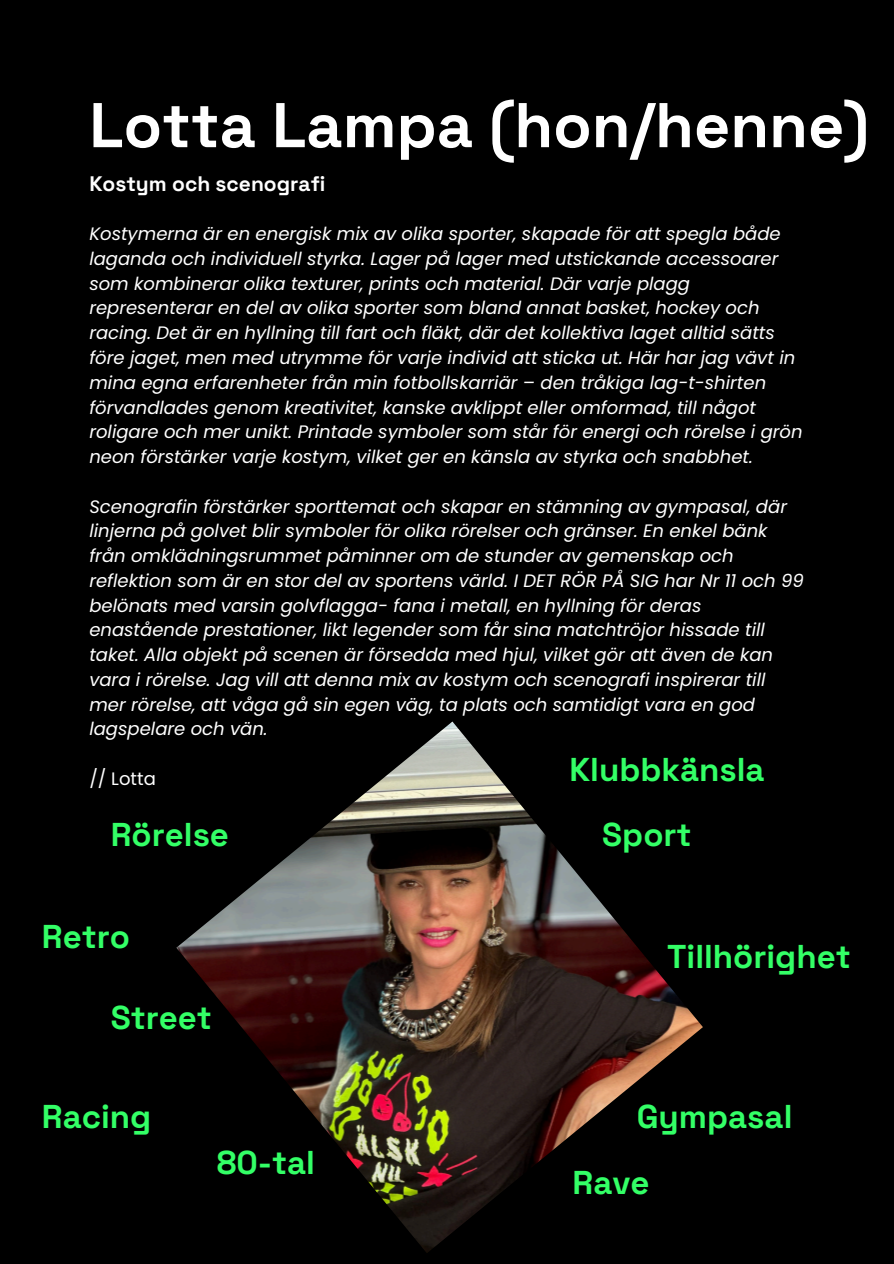
<style>
.page{position:relative;width:894px;height:1264px;background:#fff}
.page>*{position:absolute;margin:0;border:0;box-sizing:border-box;transform-origin:0 0}
.t1{font:700 63px "Space Grotesk";color:#fff}
.t2{font:700 33px "Space Grotesk";color:#3f6}
.t3{font:700 21px "Space Grotesk";color:#fff}
.t4{font:italic 18px/24.8px "Poppins";color:#fff}
.t5{font:18px "Poppins";color:#fff}
</style>
<div class="page">
<div style="left:0;top:0;width:893px;height:1263px;background:#000"></div>
<img style="left:176px;top:721px;width:526px;height:532px">
<h1 class="t1" style="left:89px;top:85px;width:780px">Lotta Lampa (hon/henne)</h1>
<h1 class="t3" style="left:89px;top:170px;width:237px">Kostym och scenografi</h1>
<p class="t4" style="left:89px;top:221px;width:714px">Kostymerna är en energisk mix av olika sporter, skapade för att spegla både laganda och individuell styrka. Lager på lager med utstickande accessoarer som kombinerar olika texturer, prints och material. Där varje plagg representerar en del av olika sporter som bland annat basket, hockey och racing. Det är en hyllning till fart och fläkt, där det kollektiva laget alltid sätts före jaget, men med utrymme för varje individ att sticka ut. Här har jag vävt in mina egna erfarenheter från min fotbollskarriär – den tråkiga lag-t-shirten förvandlades genom kreativitet, kanske avklippt eller omformad, till något roligare och mer unikt. Printade symboler som står för energi och rörelse i grön neon förstärker varje kostym, vilket ger en känsla av styrka och snabbhet.</p>
<p class="t4" style="left:89px;top:494px;width:715px">Scenografin förstärker sporttemat och skapar en stämning av gympasal, där linjerna på golvet blir symboler för olika rörelser och gränser. En enkel bänk från omklädningsrummet påminner om de stunder av gemenskap och reflektion som är en stor del av sportens värld. I DET RÖR PÅ SIG har Nr 11 och 99 belönats med varsin golvflagga- fana i metall, en hyllning för deras enastående prestationer, likt legender som får sina matchtröjor hissade till taket. Alla objekt på scenen är försedda med hjul, vilket gör att även de kan vara i rörelse. Jag vill att denna mix av kostym och scenografi inspirerar till mer rörelse, att våga gå sin egen väg, ta plats och samtidigt vara en god lagspelare och vän.</p>
<p class="t5" style="left:89px;top:766px;width:68px">// Lotta</p>
<h2 class="t2" style="left:111px;top:813px;width:120px">Rörelse</h2>
<h2 class="t2" style="left:602px;top:813px;width:91px">Sport</h2>
<h2 class="t2" style="left:569px;top:748px;width:196px">Klubbkänsla</h2>
<h2 class="t2" style="left:42px;top:915px;width:90px">Retro</h2>
<h2 class="t2" style="left:111px;top:996px;width:103px">Street</h2>
<h2 class="t2" style="left:42px;top:1095px;width:111px">Racing</h2>
<h2 class="t2" style="left:217px;top:1141px;width:100px">80-tal</h2>
<h2 class="t2" style="left:667px;top:935px;width:185px">Tillhörighet</h2>
<h2 class="t2" style="left:636px;top:1095px;width:157px">Gympasal</h2>
<h2 class="t2" style="left:572px;top:1161px;width:79px">Rave</h2>
</div>
